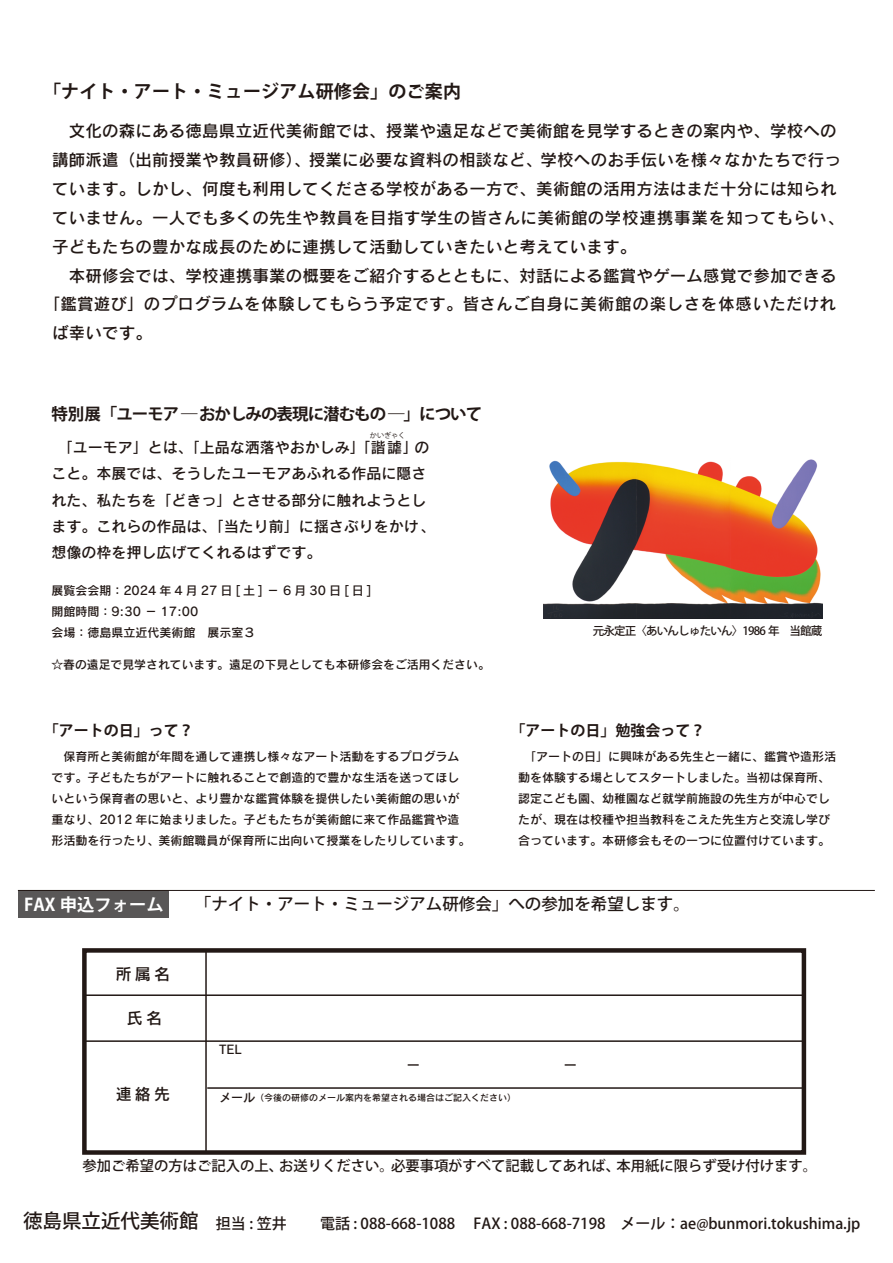
<style>
.page{position:relative;width:893px;height:1263px;background:#fff}
.page>*{position:absolute;margin:0;border:0;box-sizing:border-box;transform-origin:0 0}
.t1{font:700 18px "Koz Go Pr 6 N";letter-spacing:.01em;color:#221815}
.t2{font:700 17.4px "Koz Go Pr 6 N";color:#fff}
.t3{font:16.5px "Rodin Pro N DB";letter-spacing:.01em;color:#221815}
.t4{font:500 16.5px "Koz Go Pr 6 N";color:#221815}
.t5{font:700 16.5px "Koz Go Pr 6 N";letter-spacing:-.06em;color:#221815}
.t6{font:16.05px "Rodin Pro N DB";letter-spacing:.2em;color:#221815}
.t7{font:15px/26.2px "Rodin Pro N DB";color:#221815}
.t8{font:500 15px "Koz Go Pr 6 N";color:#221815}
.t9{font:700 15px "Koz Go Pr 6 N";color:#221815}
.t10{font:500 14.4px "Koz Go Pr 6 N";color:#221815}
.t11{font:12px/21px "Rodin Pro N DB";color:#221815}
.t12{font:11.85px "Rodin Pro N DB";color:#221815}
.t13{font:500 11.55px "Koz Go Pr 6 N";letter-spacing:-.07em;color:#221815}
.t14{font:9px "Rodin Pro N DB";color:#221815}
.t15{font:7.2px "Koz Go Pr 6 N";letter-spacing:-.02em;color:#221815}
.s1{font-size:12px}
.s2{font-size:19.5px}
</style>
<div class="page">
<div style="left:82px;top:948px;width:724px;height:207px;border:4px solid #221815"></div>
<hr style="left:86px;top:994px;width:718px;height:2px;background:#221815">
<hr style="left:85px;top:1040px;width:719px;height:2px;background:#221815">
<hr style="left:207px;top:1087px;width:597px;height:2px;background:#221815">
<hr style="left:205px;top:950px;width:2px;height:202px;background:#221815">
<div style="left:18px;top:890px;width:151px;height:28px;background:#595757"></div>
<img style="left:543px;top:459px;width:279px;height:160px">
<hr style="left:18px;top:890px;width:857px;height:1px;background:#221815">
<h1 class="t1" style="left:43px;top:81px;width:419px">「ナイト・アート・ミュージアム研修会」のご案内</h1>
<h3 class="t3" style="left:69px;top:120px;width:769px">文化の森にある徳島県立近代美術館では、授業や遠足などで美術館を見学するときの案内や、学校への</h3>
<h3 class="t3" style="left:52px;top:149px;width:790px">講師派遣（出前授業や教員研修）、授業に必要な資料の相談など、学校へのお手伝いを様々なかたちで行っ</h3>
<h3 class="t3" style="left:52px;top:178px;width:786px">ています。しかし、何度も利用してくださる学校がある一方で、美術館の活用方法はまだ十分には知られ</h3>
<h3 class="t3" style="left:52px;top:207px;width:794px">ていません。一人でも多くの先生や教員を目指す学生の皆さんに美術館の学校連携事業を知ってもらい、</h3>
<h3 class="t3" style="left:52px;top:236px;width:586px">子どもたちの豊かな成長のために連携して活動していきたいと考えています。</h3>
<h3 class="t3" style="left:52px;top:264px;width:786px">　本研修会では、学校連携事業の概要をご紹介するとともに、対話による鑑賞やゲーム感覚で参加できる</h3>
<h3 class="t3" style="left:44px;top:293px;width:794px">「鑑賞遊び」のプログラムを体験してもらう予定です。皆さんご自身に美術館の楽しさを体感いただけれ</h3>
<h3 class="t3" style="left:52px;top:322px;width:101px">ば幸いです。</h3>
<h3 class="t5" style="left:51px;top:405px;width:432px">特別展「ユーモア ― おかしみの表現に潜むもの ―」について</h3>
<p class="t15" style="left:370px;top:431px;width:37px">かいぎゃく</p>
<p class="t7" style="left:51px;top:434px;width:385px;text-indent:6px">「ユーモア」とは、「上品な洒落やおかしみ」「諧謔」のこと。本展では、そうしたユーモアあふれる作品に隠された、私たちを「どきっ」とさせる部分に触れようとします。これらの作品は、「当たり前」に揺さぶりをかけ、想像の枠を押し広げてくれるはずです。</p>
<p class="t11" style="left:51px;top:580px;width:322px">展覧会会期：2024年4月27日[土] － 6月30日[日]開館時間：9:30 － 17:00<br>会場：徳島県立近代美術館　展示室３</p>
<p class="t12" style="left:51px;top:656px;width:440px">☆春の遠足で見学されています。遠足の下見としても本研修会をご活用ください。</p>
<p class="t9" style="left:44px;top:722px;width:151px">「アートの日」って？</p>
<p class="t11" style="left:51px;top:746px;width:421px">　保育所と美術館が年間を通して連携し様々なアート活動をするプログラムです。子どもたちがアートに触れることで創造的で豊かな生活を送ってほしいという保育者の思いと、より豊かな鑑賞体験を提供したい美術館の思いが重なり、2012 年に始まりました。子どもたちが美術館に来て作品鑑賞や造形活動を行ったり、美術館職員が保育所に出向いて授業をしたりしています。</p>
<p class="t13" style="left:593px;top:624px;width:231px">元永定正〈あいんしゅたいん〉1986 年　当館蔵</p>
<p class="t9" style="left:510px;top:722px;width:196px">「アートの日」勉強会って？</p>
<p class="t11" style="left:518px;top:746px;width:319px">　「アートの日」に興味がある先生と一緒に、鑑賞や造形活動を体験する場としてスタートしました。当初は保育所、認定こども園、幼稚園など就学前施設の先生方が中心でしたが、現在は校種や担当教科をこえた先生方と交流し学び合っています。本研修会もその一つに位置付けています。</p>
<h2 class="t2" style="left:24px;top:894px;width:141px">FAX 申込フォーム</h2>
<h3 class="t6" style="left:116px;top:963px;width:56px">所属名</h3>
<h3 class="t6" style="left:127px;top:1007px;width:37px">氏名</h3>
<h3 class="t6" style="left:116px;top:1083px;width:56px">連絡先</h3>
<h3 class="t4" style="left:195px;top:895px;width:496px">「ナイト・アート・ミュージアム研修会」への参加を希望します。</h3>
<p class="t11" style="left:219px;top:1039px;width:24px">TEL</p>
<p class="t14" style="left:219px;top:1092px;width:299px"><span class="s1">メール</span>（今後の研修のメール案内を希望される場合はご記入ください）</p>
<p class="t10" style="left:82px;top:1157px;width:736px">参加ご希望の方はご記入の上、お送りください。必要事項がすべて記載してあれば、本用紙に限らず受け付けます。</p>
<p class="t8" style="left:23px;top:1215px;width:854px"><span class="s2">徳島県立近代美術館</span> 担当 : 笠井　　 電話 : 088-668-1088　 FAX : 088-668-7198　メール： ae@bunmori.tokushima.jp　</p>
</div>
